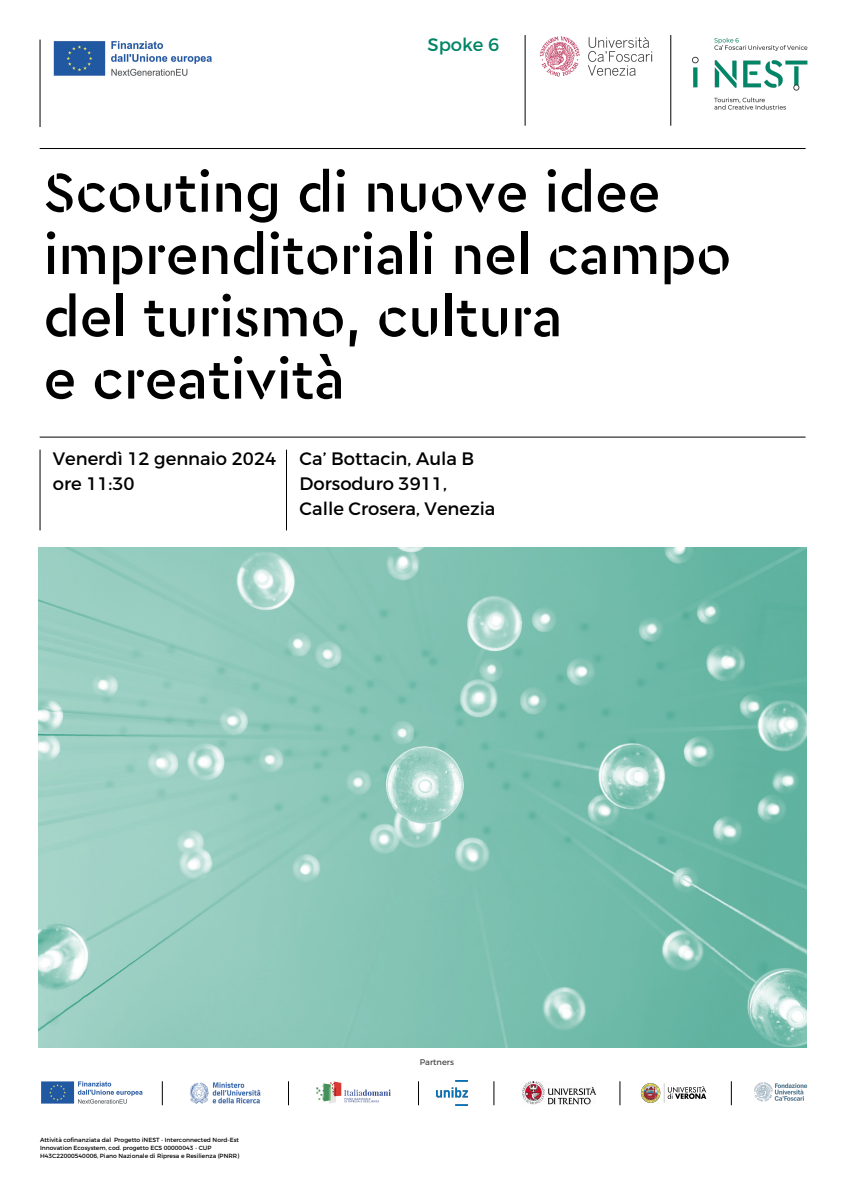
<style>
.page{position:relative;width:842px;height:1191px;background:#fff}
.page>*{position:absolute;margin:0;border:0;box-sizing:border-box;transform-origin:0 0}
.t1{font:500 57.2px/62.2px "Cera Stencil PRO";color:#000}
.t2{font:18px/24.8px "Montserrat";color:#000}
.t3{font:18px "Montserrat";color:#008566}
.t4{font:8.2px "Montserrat";color:#4d4d4d}
.t5{font:6px/8px "Montserrat";color:#000}
</style>
<div class="page">
<img style="left:53px;top:41px;width:159px;height:35px">
<img style="left:692px;top:38px;width:116px;height:72px">
<hr style="left:40px;top:436px;width:766px;height:1px;background:#000">
<hr style="left:40px;top:148px;width:766px;height:1px;background:#000">
<hr style="left:525px;top:35px;width:1px;height:91px;background:#000">
<hr style="left:40px;top:40px;width:1px;height:87px;background:#000">
<hr style="left:40px;top:449px;width:1px;height:81px;background:#000">
<hr style="left:670px;top:35px;width:1px;height:91px;background:#000">
<hr style="left:286px;top:449px;width:1px;height:81px;background:#000">
<img style="left:539px;top:36px;width:114px;height:41px">
<img style="left:41px;top:1081px;width:122px;height:25px">
<img style="left:316px;top:1081px;width:75px;height:23px">
<img style="left:190px;top:1082px;width:71px;height:22px">
<svg style="left:288px;top:1081px;width:1px;height:24px"></svg>
<svg style="left:418px;top:1081px;width:1px;height:24px"></svg>
<svg style="left:494px;top:1081px;width:1px;height:24px"></svg>
<svg style="left:620px;top:1081px;width:1px;height:24px"></svg>
<svg style="left:731px;top:1081px;width:1px;height:24px"></svg>
<svg style="left:162px;top:1081px;width:1px;height:24px"></svg>
<img style="left:640px;top:1083px;width:67px;height:20px">
<img style="left:436px;top:1080px;width:32px;height:25px">
<img style="left:522px;top:1081px;width:74px;height:24px">
<img style="left:755px;top:1082px;width:53px;height:20px">
<img style="left:39px;top:547px;width:767px;height:500px">
<p class="t3" style="left:427px;top:33px;width:73px">Spoke 6</p>
<p class="t1" style="left:44px;top:159px;width:689px">Scouting di nuove idee imprenditoriali nel campo del turismo, cultura</p>
<p class="t1" style="left:44px;top:346px;width:303px">e creatività</p>
<p class="t2" style="left:53px;top:447px;width:225px">Venerdì 12 gennaio 2024 ore 11:30</p>
<p class="t2" style="left:300px;top:447px;width:176px">Ca’ Bottacin, Aula B</p>
<p class="t2" style="left:300px;top:471px;width:149px">Dorsoduro 3911,</p>
<p class="t2" style="left:300px;top:496px;width:197px">Calle Crosera, Venezia</p>
<p class="t5" style="left:40px;top:1136px;width:201px">Attività cofinanziata dal Progetto iNEST - Interconnected Nord-Est<br>Innovation Ecosystem, cod. progetto ECS 00000043 - CUP<br>H43C22000540006, Piano Nazionale di Ripresa e Resilienza (PNRR)</p>
<p class="t4" style="left:420px;top:1057px;width:36px">Partners</p>
</div>
